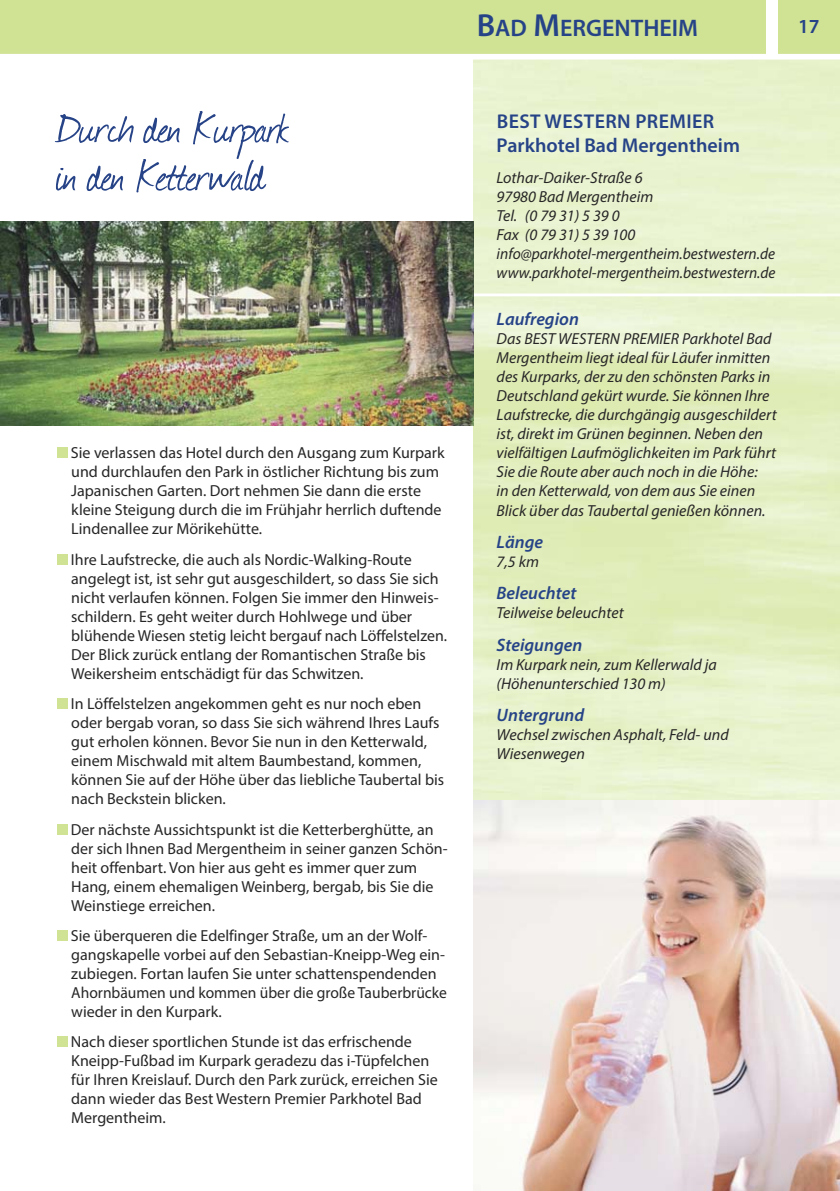
<style>
.page{position:relative;width:840px;height:1191px;background:#fff}
.page>*{position:absolute;margin:0;border:0;box-sizing:border-box;transform-origin:0 0}
.t1{font:50px/48px "Journal";letter-spacing:-.025em;color:#264387}
.t2{font:600 24px "Myriad Pro";color:#264387}
.t3{font:600 20px/24px "Myriad Pro";color:#264387}
.t4{font:italic 600 18px "Myriad Pro";color:#264387}
.t5{font:16px/19px "Myriad Pro";color:#272627}
.t6{font:italic 16px/19px "Myriad Pro";color:#272627}
.s1{font-size:32px}
</style>
<div class="page">
<img style="left:473px;top:60px;width:366px;height:741px">
<div style="left:0;top:0;width:839px;height:57px;background:#d0e293"></div>
<div style="left:765px;top:0;width:12px;height:57px;background:#fff"></div>
<hr style="left:473px;top:293px;width:366px;height:3px;background:#fff">
<img style="left:473px;top:801px;width:366px;height:390px">
<div style="left:57px;top:1036px;width:10px;height:11px;background:#d0e293"></div>
<div style="left:57px;top:930px;width:10px;height:11px;background:#d0e293"></div>
<div style="left:57px;top:823px;width:10px;height:11px;background:#d0e293"></div>
<div style="left:57px;top:698px;width:10px;height:11px;background:#d0e293"></div>
<div style="left:57px;top:554px;width:10px;height:11px;background:#d0e293"></div>
<div style="left:57px;top:447px;width:10px;height:11px;background:#d0e293"></div>
<div style="left:0;top:54px;width:839px;height:6px;background:#fff"></div>
<img style="left:0;top:221px;width:473px;height:204px">
<h1 class="t1" style="left:57px;top:100px;width:234px">Durch den Kurpark in den Ketterwald</h1>
<p class="t5" style="left:71px;top:445px;width:375px">Sie verlassen das Hotel durch den Ausgang zum Kurpark und durchlaufen den Park in östlicher Richtung bis zum Japanischen Garten. Dort nehmen Sie dann die erste kleine Steigung durch die im Frühjahr herrlich duftende Lindenallee zur Mörikehütte.</p>
<p class="t5" style="left:71px;top:551px;width:377px">Ihre Laufstrecke, die auch als Nordic-Walking-Route angelegt ist, ist sehr gut ausgeschildert, so dass Sie sich nicht verlaufen können. Folgen Sie immer den Hinweis&shy;schildern. Es geht weiter durch Hohlwege und über blühende Wiesen stetig leicht bergauf nach Löffelstelzen.<br>Der Blick zurück entlang der Romantischen Straße bis Weikersheim entschädigt für das Schwitzen.</p>
<p class="t5" style="left:71px;top:695px;width:374px">In Löffelstelzen angekommen geht es nur noch eben oder bergab voran, so dass Sie sich während Ihres Laufs gut erholen können. Bevor Sie nun in den Ketterwald, einem Mischwald mit altem Baumbestand, kommen, können Sie auf der Höhe über das liebliche Taubertal bis nach Beckstein blicken.</p>
<p class="t5" style="left:71px;top:821px;width:378px">Der nächste Aussichtspunkt ist die Ketterberghütte, an der sich Ihnen Bad Mergentheim in seiner ganzen Schön&shy;heit offenbart. Von hier aus geht es immer quer zum Hang, einem ehemaligen Weinberg, bergab, bis Sie die Weinstiege erreichen.</p>
<p class="t5" style="left:71px;top:927px;width:377px">Sie überqueren die Edelfinger Straße, um an der Wolf&shy;gangskapelle vorbei auf den Sebastian-Kneipp-Weg ein&shy;zubiegen. Fortan laufen Sie unter schattenspendenden Ahornbäumen und kommen über die große Tauberbrücke wieder in den Kurpark.</p>
<p class="t5" style="left:71px;top:1033px;width:368px">Nach dieser sportlichen Stunde ist das erfrischende Kneipp-Fußbad im Kurpark geradezu das i-Tüpfelchen für Ihren Kreislauf. Durch den Park zurück, erreichen Sie dann wieder das Best Western Premier Parkhotel Bad Mergentheim.</p>
<h2 class="t2" style="left:476px;top:19px;width:222px"><span class="s1">B</span>AD <span class="s1">M</span>ERGENTHEIM</h2>
<p class="t3" style="left:797px;top:16px;width:23px">17</p>
<p class="t3" style="left:496px;top:111px;width:245px">BEST WESTERN PREMIER<br>Parkhotel Bad Mergentheim</p>
<p class="t6" style="left:496px;top:169px;width:280px">Lothar-Daiker-Straße 6<br>97980 Bad Mergentheim<br>Tel. (0 79 31) 5 39 0<br>Fax (0 79 31) 5 39 100 info@parkhotel-mergentheim.bestwestern.de www.parkhotel-mergentheim.bestwestern.de</p>
<p class="t4" style="left:496px;top:313px;width:84px">Laufregion</p>
<p class="t6" style="left:496px;top:331px;width:281px">Das BEST WESTERN PREMIER Parkhotel Bad Mergentheim liegt ideal für Läufer inmitten des Kurparks, der zu den schönsten Parks in Deutschland gekürt wurde. Sie können Ihre Laufstrecke, die durchgängig ausgeschildert ist, direkt im Grünen beginnen. Neben den vielfältigen Laufmöglichkeiten im Park führt Sie die Route aber auch noch in die Höhe:<br>in den Ketterwald, von dem aus Sie einen Blick über das Taubertal genießen können.</p>
<p class="t4" style="left:496px;top:535px;width:48px">Länge</p>
<p class="t6" style="left:496px;top:553px;width:44px">7,5 km</p>
<p class="t4" style="left:496px;top:586px;width:81px">Beleuchtet</p>
<p class="t6" style="left:496px;top:604px;width:128px">Teilweise beleuchtet</p>
<p class="t4" style="left:496px;top:638px;width:87px">Steigungen</p>
<p class="t6" style="left:496px;top:656px;width:222px">Im Kurpark nein, zum Kellerwald ja (Höhenunterschied 130 m)</p>
<p class="t4" style="left:496px;top:708px;width:89px">Untergrund</p>
<p class="t6" style="left:496px;top:726px;width:234px">Wechsel zwischen Asphalt, Feld- und<br>Wiesenwegen</p>
</div>
